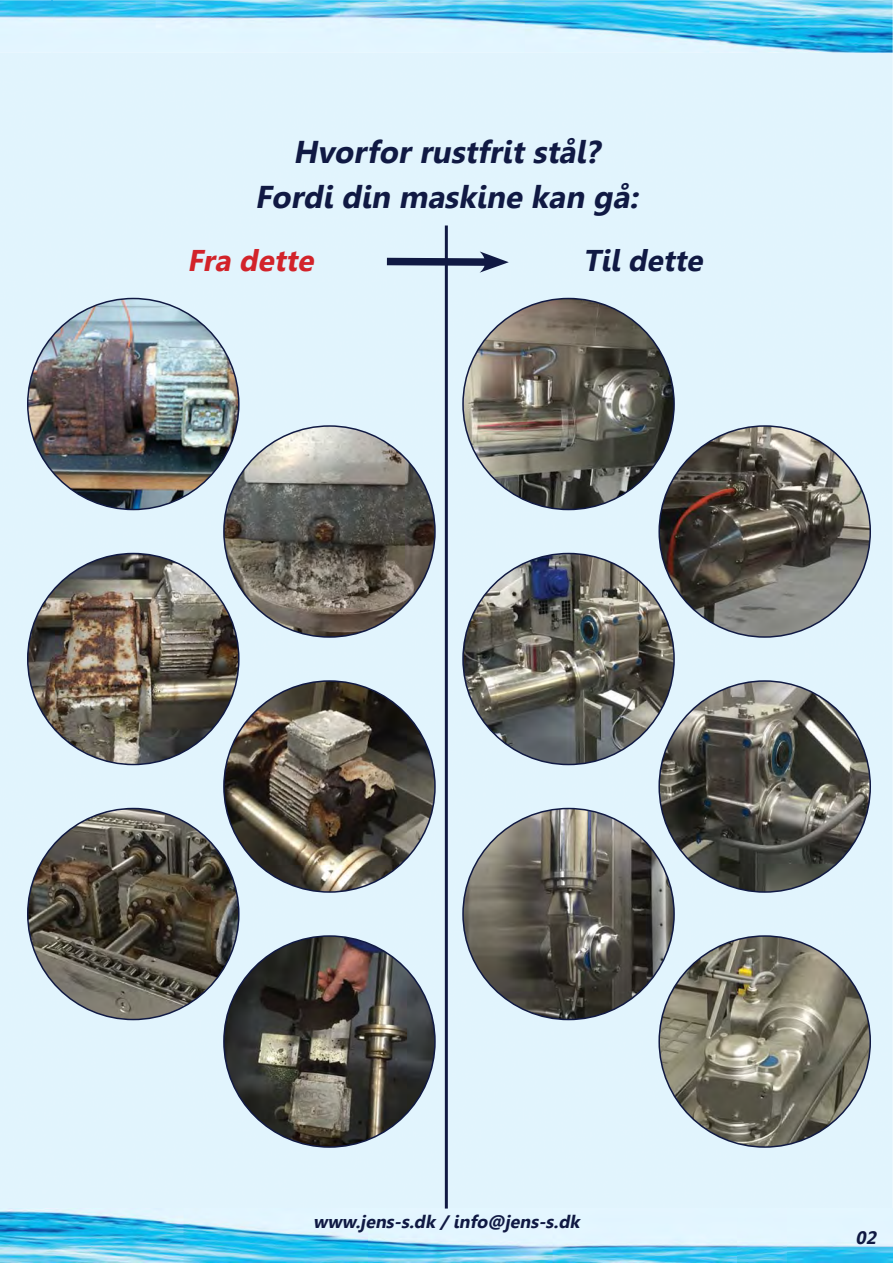
<style>
.page{position:relative;width:893px;height:1263px;background:#fff}
.page>*{position:absolute;margin:0;border:0;box-sizing:border-box;transform-origin:0 0}
.t1{font:italic 700 31.5px/45px "Leelawadee";color:#101943;text-align:center}
.t2{font:italic 700 30px "Leelawadee";color:#d2232a}
.t3{font:italic 700 30px "Leelawadee";color:#101943}
.t4{font:italic 700 18px "Leelawadee";color:#101943}
</style>
<div class="page">
<div style="left:27px;top:53px;width:866px;height:1156px;background:#e1f4fd"></div>
<img style="left:0;top:1209px;width:893px;height:54px">
<img style="left:0;top:0;width:893px;height:53px">
<img style="left:28px;top:299px;width:211px;height:211px;border-radius:50%">
<img style="left:224px;top:426px;width:211px;height:211px;border-radius:50%">
<img style="left:28px;top:554px;width:211px;height:211px;border-radius:50%">
<img style="left:224px;top:681px;width:211px;height:211px;border-radius:50%">
<img style="left:28px;top:809px;width:211px;height:211px;border-radius:50%">
<img style="left:224px;top:936px;width:211px;height:211px;border-radius:50%">
<img style="left:463px;top:299px;width:211px;height:211px;border-radius:50%">
<img style="left:659px;top:426px;width:211px;height:211px;border-radius:50%">
<img style="left:463px;top:554px;width:211px;height:211px;border-radius:50%">
<img style="left:659px;top:681px;width:211px;height:211px;border-radius:50%">
<img style="left:463px;top:809px;width:211px;height:211px;border-radius:50%">
<img style="left:659px;top:936px;width:211px;height:211px;border-radius:50%">
<svg style="left:379px;top:251px;width:130px;height:22px;background:#9aa9bd"></svg>
<hr style="left:445px;top:226px;width:3px;height:983px;background:#101943">
<p class="t1" style="left:255px;top:129px;width:391px">Hvorfor rustfrit stål?<br>Fordi din maskine kan gå:</p>
<p class="t2" style="left:187px;top:242px;width:134px">Fra dette</p>
<p class="t3" style="left:583px;top:242px;width:127px">Til dette</p>
<p class="t4" style="left:313px;top:1210px;width:272px">www.jens-s.dk / info@jens-s.dk</p>
<p class="t4" style="left:855px;top:1227px;width:26px">02</p>
</div>
